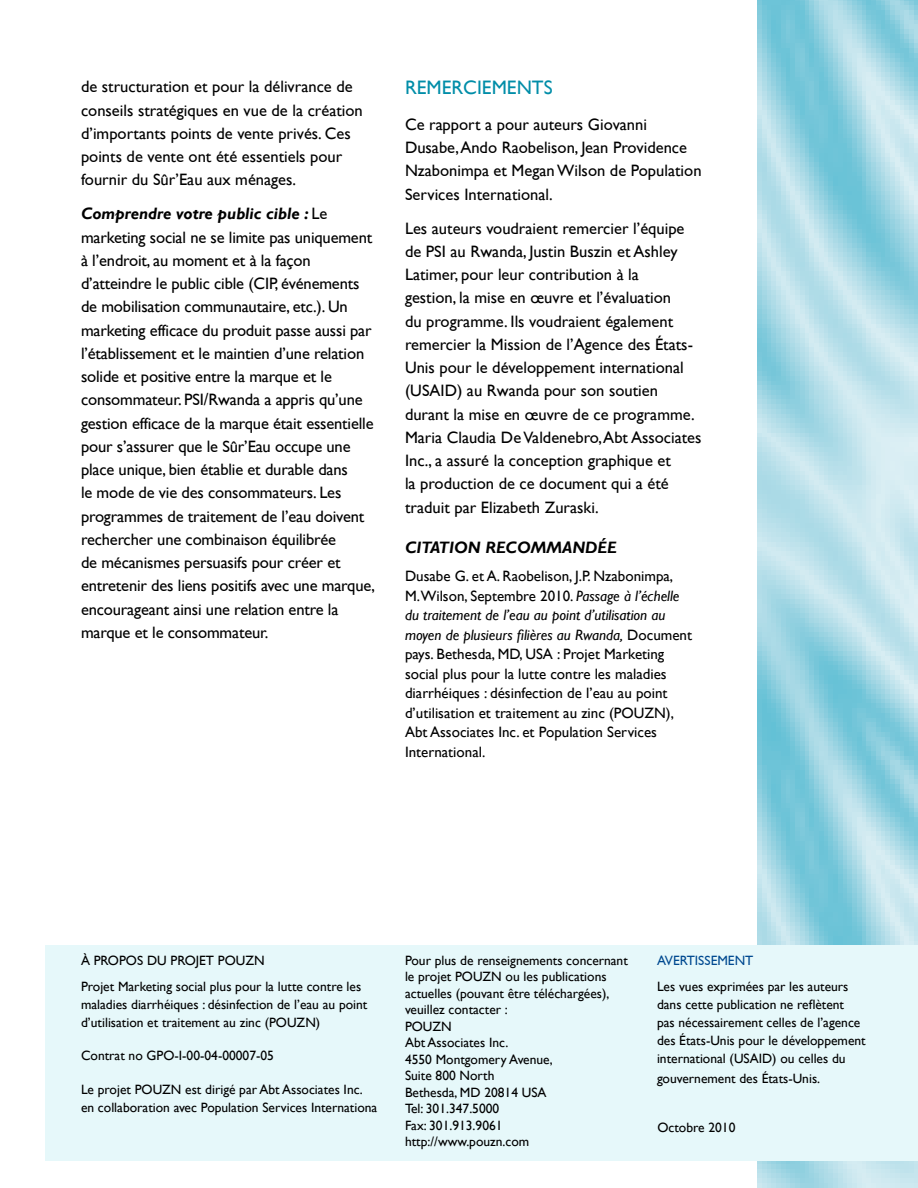
<style>
.page{position:relative;width:918px;height:1188px;background:#fff}
.page>*{position:absolute;margin:0;border:0;box-sizing:border-box;transform-origin:0 0}
.t1{font:19.5px "Gill Sans";color:#008da8}
.t2{font:16.5px/23.2px "Gill Sans";color:#000}
.t3{font:italic 700 16.5px "Gill Sans";color:#000}
.t4{font:15px/19.5px "Gill Sans";color:#000}
.t5{font:italic 15px/19.5px "Gill Sans";color:#000}
.t6{font:13.5px/16.5px "Gill Sans";color:#000}
.t7{font:13.5px "Gill Sans";color:#000}
.t8{font:13.5px "Gill Sans";color:#004990}
.s1{font-weight:700;font-style:italic}
.s2{font-style:normal}
</style>
<div class="page">
<img style="left:758px;top:0;width:160px;height:1188px">
<div style="left:46px;top:945px;width:872px;height:216px;background:#e6f8fa"></div>
<p class="t2" style="left:81px;top:75px;width:283px">de structuration et pour la délivrance de conseils stratégiques en vue de la création d’importants points de vente privés. Ces points de vente ont été essentiels pour fournir du Sûr’Eau aux ménages.</p>
<p class="t2" style="left:81px;top:202px;width:296px"><span class="s1">Comprendre votre public cible :</span> Le marketing social ne se limite pas uniquement à l’endroit, au moment et à la façon d’atteindre le public cible (CIP, événements de mobilisation communautaire, etc.). Un marketing efficace du produit passe aussi par l’établissement et le maintien d’une relation solide et positive entre la marque et le consommateur. PSI/Rwanda a appris qu’une gestion efficace de la marque était essentielle pour s’assurer que le Sûr’Eau occupe une place unique, bien établie et durable dans<br>le mode de vie des consommateurs. Les programmes de traitement de l’eau doivent rechercher une combinaison équilibrée<br>de mécanismes persuasifs pour créer et entretenir des liens positifs avec une marque, encourageant ainsi une relation entre la marque et le consommateur.</p>
<p class="t1" style="left:405px;top:77px;width:149px">Remerciements</p>
<p class="t2" style="left:405px;top:113px;width:298px">Ce rapport a pour auteurs Giovanni Dusabe, Ando Raobelison, Jean Providence Nzabonimpa et Megan Wilson de Population Services International.</p>
<p class="t2" style="left:405px;top:216px;width:298px">Les auteurs voudraient remercier l’équipe de PSI au Rwanda, Justin Buszin et Ashley Latimer, pour leur contribution à la<br>gestion, la mise en œuvre et l’évaluation<br>du programme. Ils voudraient également remercier la Mission de l’Agence des États-Unis pour le développement international (USAID) au Rwanda pour son soutien durant la mise en œuvre de ce programme.<br>Maria Claudia De Valdenebro, Abt Associates Inc., a assuré la conception graphique et<br>la production de ce document qui a été traduit par Elizabeth Zuraski.</p>
<p class="t3" style="left:405px;top:538px;width:213px">CITATION RECOMMANDÉE</p>
<p class="t5" style="left:405px;top:566px;width:289px"><span class="s2">Dusabe G. et A. Raobelison, J.P. Nzabonimpa, M.Wilson, Septembre 2010.</span> Passage à l’échelle du traitement de l’eau au point d’utilisation au moyen de plusieurs filières au Rwanda, <span class="s2">Document pays. Bethesda, MD, USA</span></p>
<p class="t4" style="left:405px;top:645px;width:271px;text-indent:152px">: Projet Marketing social plus pour la lutte contre les maladies diarrhéiques : désinfection de l’eau au point d’utilisation et traitement au zinc (POUZN), Abt Associates Inc. et Population Services International.</p>
<p class="t7" style="left:81px;top:952px;width:185px">À PROPOS DU PROJET POUZN</p>
<p class="t6" style="left:81px;top:978px;width:288px;line-height:18px">Projet Marketing social plus pour la lutte contre les maladies diarrhéiques : désinfection de l’eau au point d’utilisation et traitement au zinc (POUZN)</p>
<p class="t6" style="left:81px;top:1048px;width:194px">Contrat no GPO-I-00-04-00007-05</p>
<p class="t6" style="left:81px;top:1080px;width:298px;line-height:18px">Le projet POUZN est dirigé par Abt Associates Inc. en collaboration avec Population Services Internationa</p>
<p class="t6" style="left:405px;top:952px;width:224px">Pour plus de renseignements concernant le projet POUZN ou les publications actuelles (pouvant être téléchargées), veuillez contacter :<br>POUZN<br>Abt Associates Inc.<br>4550 Montgomery Avenue,<br>Suite 800 North<br>Bethesda, MD 20814 USA<br>Tel: 301.347.5000<br>Fax: 301.913.9061 http://www.pouzn.com</p>
<p class="t8" style="left:657px;top:952px;width:98px">AVERTISSEMENT</p>
<p class="t6" style="left:657px;top:978px;width:210px;line-height:18px">Les vues exprimées par les auteurs dans cette publication ne reflètent<br>pas nécessairement celles de l’agence des États-Unis pour le développement international (USAID</p>
<p class="t6" style="left:657px;top:1049px;width:190px;line-height:19.5px;text-indent:115px">) ou celles du gouvernement des États-Unis.</p>
<p class="t6" style="left:657px;top:1119px;width:80px">Octobre 2010</p>
</div>
